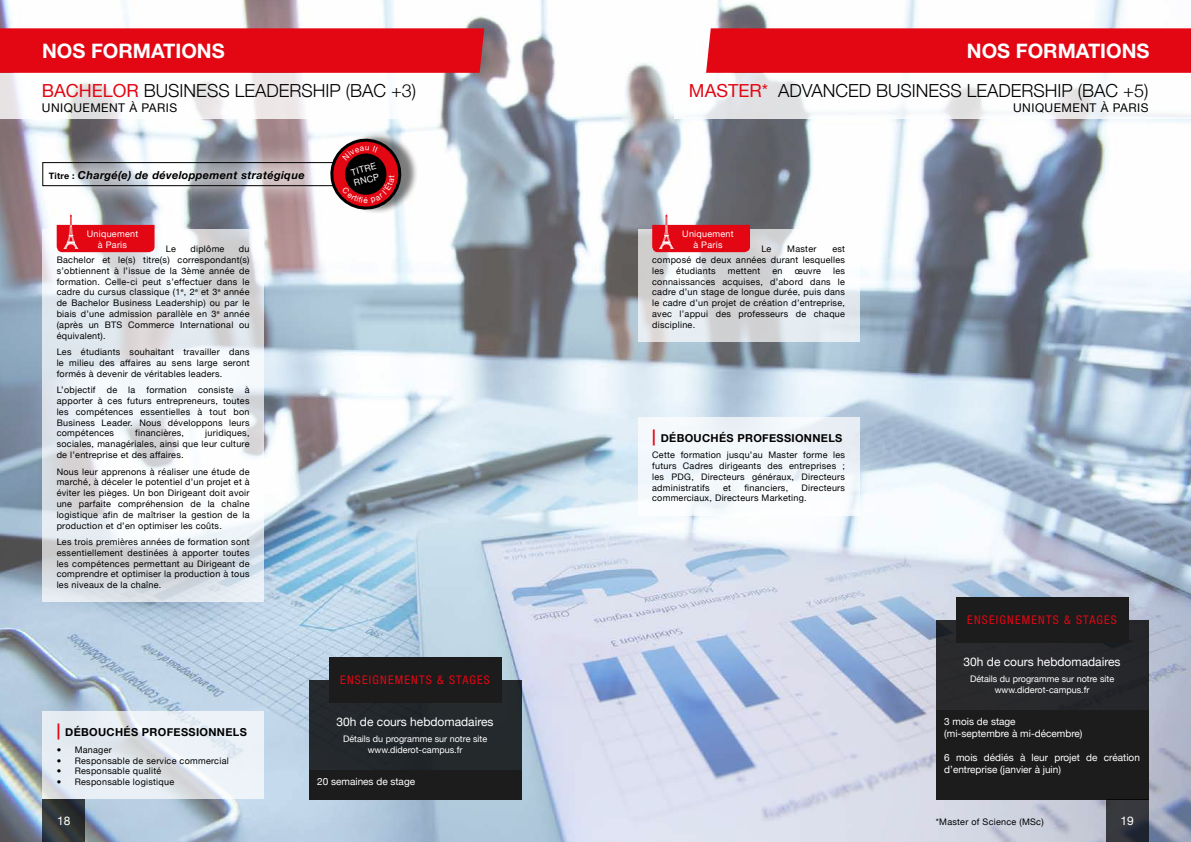
<style>
.page{position:relative;width:1191px;height:842px;background:#fff}
.page>*{position:absolute;margin:0;border:0;box-sizing:border-box;transform-origin:0 0}
.t1{font:700 20px "Helvetica Neue LT Std";color:#fff}
.t2{font:300 18px "Helvetica Neue";color:#000}
.t3{font:12px "Helvetica Neue";color:#fff}
.t4{font:condensed 12px "Helvetica Neue LT Std";letter-spacing:.1em;color:#e30613}
.t5{font:12px "Helvetica Neue";letter-spacing:.04em;color:#000}
.t6{font:700 11px "Helvetica Neue";letter-spacing:.03em;color:#000}
.t7{font:italic 700 11px "Helvetica Neue";letter-spacing:.03em;color:#000}
.t8{font:10px/12px "Helvetica Neue";color:#fff}
.t9{font:9px/10.8px "Helvetica Neue";letter-spacing:.03em;color:#000;text-align:justify}
.t10{font:9px/10.8px "Helvetica Neue";color:#fff;text-align:center}
.t11{font:9px/11px "Helvetica Neue";letter-spacing:.03em;color:#fff;text-align:center}
.s1{font-weight:400;color:#e30613}
.s2{font-style:normal;font-size:9px}
.s3{font-size:16px;color:#e30613}
</style>
<div class="page">
<img style="left:0;top:0;width:1191px;height:842px">
<div style="left:309px;top:770px;width:212px;height:29px;background:#1c1c1c"></div>
<div style="left:309px;top:680px;width:212px;height:90px;background:#24292c"></div>
<div style="left:329px;top:657px;width:172px;height:45px;background:#1c1c1c"></div>
<div style="left:935px;top:710px;width:213px;height:89px;background:#1c1c1c"></div>
<div style="left:935px;top:620px;width:213px;height:90px;background:#28292c"></div>
<div style="left:955px;top:597px;width:173px;height:45px;background:#1c1c1c"></div>
<div style="left:638px;top:417px;width:221px;height:98px;background:#f4f8fb"></div>
<svg style="left:638px;top:230px;width:221px;height:112px"></svg>
<svg style="left:43px;top:230px;width:221px;height:372px"></svg>
<svg style="left:675px;top:73px;width:516px;height:46px"></svg>
<svg style="left:0;top:73px;width:430px;height:46px"></svg>
<svg style="left:43px;top:711px;width:221px;height:88px;background:#e5ebf1"></svg>
<div style="left:0;top:28px;width:484px;height:45px;background:#e30613"></div>
<div style="left:706px;top:28px;width:485px;height:45px;background:#e30613"></div>
<div style="left:24px;top:144px;width:360px;height:61px;background:#fff;opacity:.75"></div>
<div style="left:43px;top:162px;width:323px;height:24px;border:1px solid #000"></div>
<div style="left:336px;top:132px;width:82px;height:83px;background:#000;opacity:.51"></div>
<svg style="left:57px;top:213px;width:97px;height:39px;background:#d6424d"></svg>
<svg style="left:652px;top:213px;width:98px;height:39px;background:#cf3b45"></svg>
<svg style="left:43px;top:799px;width:42px;height:43px;background:#303537"></svg>
<svg style="left:1106px;top:799px;width:42px;height:43px;background:#31333a"></svg>
<svg style="left:328px;top:136px;width:75px;height:76px"></svg>
<h1 class="t1" style="left:42px;top:39px;width:184px">NOS FORMATIONS</h1>
<h1 class="t1" style="left:967px;top:39px;width:184px">NOS FORMATIONS</h1>
<h2 class="t2" style="left:42px;top:80px;width:376px"><span class="s1">BACHELOR</span> BUSINESS LEADERSHIP (BAC +3)</h2>
<h3 class="t5" style="left:42px;top:100px;width:137px">UNIQUEMENT À PARIS</h3>
<p class="t7" style="left:49px;top:169px;width:257px"><span class="s2">Titre :</span> Chargé(e) de développement stratégique</p>
<p class="t10" style="left:350px;top:167px;width:27px;text-align:left;rotate:-15deg">TITRE<br>RNCP</p>
<h2 class="t2" style="left:689px;top:80px;width:461px"><span class="s1">MASTER</span><span class="s1">*</span> ADVANCED BUSINESS LEADERSHIP (BAC +5)</h2>
<h3 class="t5" style="left:1013px;top:100px;width:137px">UNIQUEMENT À PARIS</h3>
<p class="t11" style="left:87px;top:228px;width:53px">Uniquement à Paris</p>
<p class="t11" style="left:682px;top:228px;width:53px">Uniquement à Paris</p>
<p class="t9" style="left:166px;top:244px;width:12px">Le</p>
<p class="t9" style="left:190px;top:244px;width:35px">diplôme</p>
<p class="t9" style="left:57px;top:244px;width:194px;text-indent:182px">du Bachelor et le(s) titre(s) correspondant(s) s’obtiennent à l’issue de la 3ème année de formation. Celle-ci peut s’effectuer dans le cadre du cursus classique (1<sup>e</sup>, 2<sup>e</sup> et 3<sup>e</sup> année de Bachelor Business Leadership) ou par le biais d’une admission parallèle en 3<sup>e</sup> année (après un BTS Commerce International ou équivalent).</p>
<p class="t9" style="left:57px;top:346px;width:194px">Les étudiants souhaitant travailler dans le milieu des affaires au sens large seront formés à devenir de véritables leaders.</p>
<p class="t9" style="left:57px;top:384px;width:194px">L’objectif de la formation consiste à apporter à ces futurs entrepreneurs, toutes les compétences essentielles à tout bon Business Leader. Nous développons leurs compétences</p>
<p class="t9" style="left:761px;top:244px;width:12px">Le</p>
<p class="t9" style="left:787px;top:244px;width:31px">Master</p>
<p class="t9" style="left:652px;top:244px;width:194px;text-indent:180px">est composé de deux années durant lesquelles les</p>
<p class="t9" style="left:676px;top:265px;width:41px">étudiants</p>
<p class="t9" style="left:728px;top:265px;width:34px">mettent</p>
<p class="t9" style="left:772px;top:265px;width:12px">en</p>
<p class="t9" style="left:794px;top:265px;width:28px">œuvre</p>
<p class="t9" style="left:652px;top:265px;width:194px;text-indent:181px">les connaissances acquises, d’abord dans le cadre d’un stage de longue durée, puis dans le cadre d’un projet de création d’entreprise, avec l’appui des professeurs de chaque discipline.</p>
<p class="t6" style="left:652px;top:431px;width:192px"><span class="s3">|</span> DÉBOUCHÉS PROFESSIONNELS</p>
<p class="t9" style="left:652px;top:449px;width:194px">Cette formation jusqu’au Master forme les futurs Cadres dirigeants des entreprises ; les PDG, Directeurs généraux, Directeurs administratifs</p>
<p class="t9" style="left:135px;top:428px;width:50px">financières,</p>
<p class="t9" style="left:57px;top:428px;width:194px;text-indent:149px">juridiques, sociales, managériales, ainsi que leur culture de l’entreprise et des affaires.</p>
<p class="t9" style="left:57px;top:466px;width:194px">Nous leur apprenons à réaliser une étude de marché, à déceler le potentiel d’un projet et à éviter les pièges. Un bon Dirigeant doit avoir une parfaite compréhension de la chaîne logistique afin de maîtriser la gestion de la production et d’en optimiser les coûts.</p>
<p class="t9" style="left:57px;top:536px;width:194px">Les trois premières années de formation sont essentiellement destinées à apporter toutes les compétences permettant au Dirigeant de comprendre et optimiser la production à tous les niveaux de la chaîne.</p>
<p class="t9" style="left:723px;top:482px;width:9px">et</p>
<p class="t9" style="left:744px;top:482px;width:45px">financiers,</p>
<p class="t9" style="left:652px;top:482px;width:194px;text-indent:149px">Directeurs commerciaux, Directeurs Marketing.</p>
<p class="t6" style="left:57px;top:726px;width:192px"><span class="s3">|</span> DÉBOUCHÉS PROFESSIONNELS</p>
<p class="t9" style="left:57px;top:744px;width:57px">• Manager</p>
<p class="t9" style="left:57px;top:755px;width:173px">• Responsable de service commercial</p>
<p class="t9" style="left:57px;top:766px;width:106px">• Responsable qualité</p>
<p class="t9" style="left:57px;top:776px;width:119px">• Responsable logistique</p>
<h3 class="t4" style="left:340px;top:673px;width:151px">ENSEIGNEMENTS &amp; STAGES</h3>
<h3 class="t3" style="left:337px;top:714px;width:158px">30h de cours hebdomadaires</h3>
<p class="t10" style="left:343px;top:733px;width:146px">Détails du programme sur notre site www.diderot-campus.fr</p>
<p class="t8" style="left:317px;top:776px;width:99px">20 semaines de stage</p>
<h3 class="t4" style="left:967px;top:613px;width:151px">ENSEIGNEMENTS &amp; STAGES</h3>
<h3 class="t3" style="left:963px;top:654px;width:158px">30h de cours hebdomadaires</h3>
<p class="t10" style="left:970px;top:673px;width:146px">Détails du programme sur notre site www.diderot-campus.fr</p>
<p class="t8" style="left:944px;top:716px;width:140px">3 mois de stage (mi-septembre à mi-décembre)</p>
<p class="t8" style="left:944px;top:752px;width:197px">6 mois dédiés à leur projet de création d’entreprise (janvier à juin)</p>
<h3 class="t3" style="left:57px;top:814px;width:15px">18</h3>
<h3 class="t3" style="left:1120px;top:814px;width:15px">19</h3>
<p class="t9" style="left:935px;top:816px;width:109px">*Master of Science (MSc)</p>
</div>
